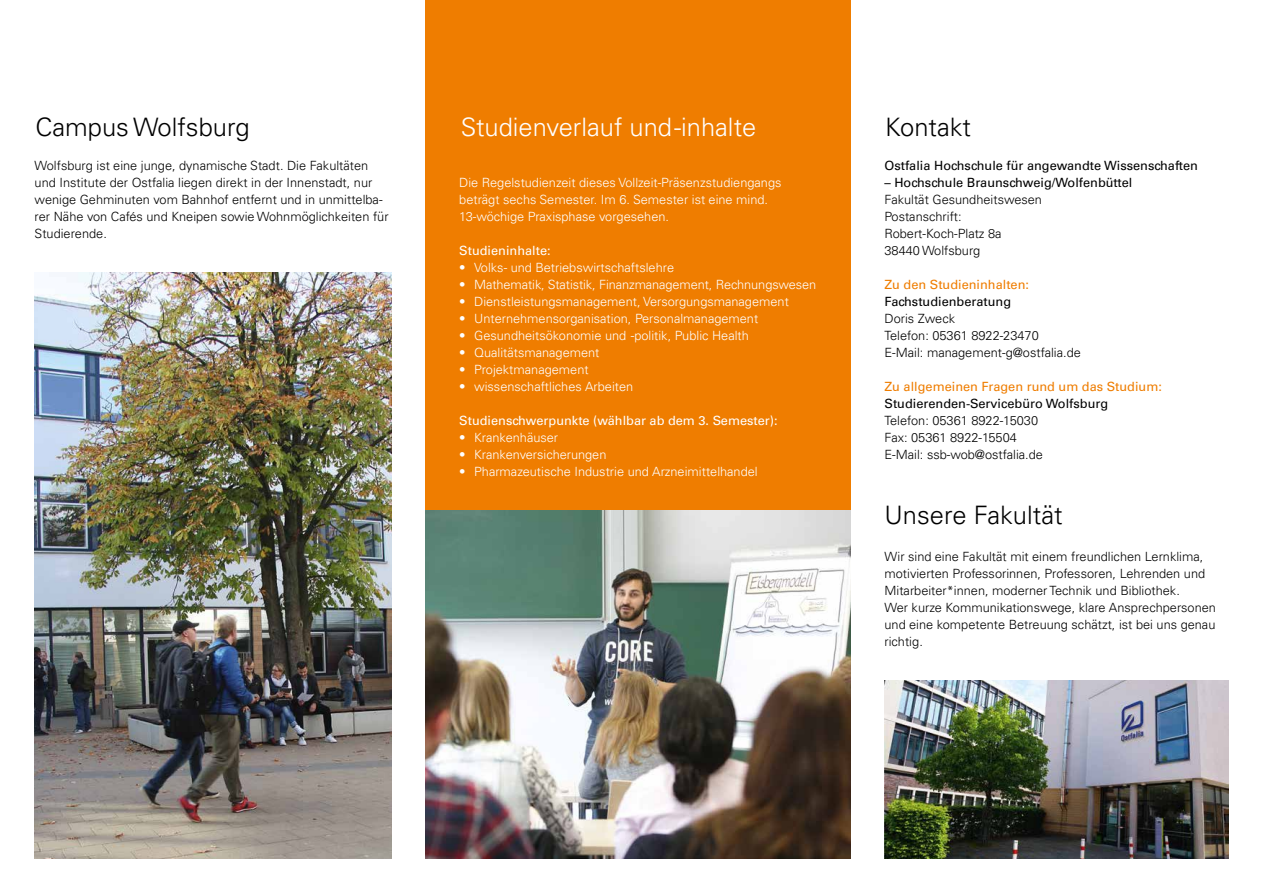
<style>
.page{position:relative;width:1263px;height:893px;background:#fff}
.page>*{position:absolute;margin:0;border:0;box-sizing:border-box;transform-origin:0 0}
.t1{font:300 25.5px "Univers LT Pro 45";color:#000}
.t2{font:300 25.5px "Univers LT Pro 45";color:#fff}
.t3{font:300 12.75px/17px "Univers LT Pro 45";color:#000}
.t4{font:300 12.75px/17px "Univers LT Pro 45";color:#fff}
.t5{font:12.75px "Univers LT Pro 55 Roman";color:#000}
.t6{font:12.75px "Univers LT Pro 55 Roman";color:#fff}
.t7{font:12.75px "Univers LT Pro 55 Roman";color:#ef7d00}
</style>
<div class="page">
<img style="left:884px;top:680px;width:345px;height:179px">
<div style="left:425px;top:0;width:425px;height:510px;background:#ef7d00"></div>
<img style="left:34px;top:273px;width:357px;height:586px">
<img style="left:425px;top:510px;width:425px;height:349px">
<h1 class="t1" style="left:35px;top:110px;width:216px">Campus Wolfsburg</h1>
<h1 class="t2" style="left:461px;top:110px;width:297px">Studienverlauf und -inhalte</h1>
<h1 class="t1" style="left:885px;top:110px;width:87px">Kontakt</h1>
<p class="t3" style="left:35px;top:157px;width:355px">Wolfsburg ist eine junge, dynamische Stadt. Die Fakultäten und Institute der Ostfalia liegen direkt in der Innenstadt, nur wenige Gehminuten vom Bahnhof entfernt und in unmittelba&shy;rer Nähe von Cafés und Kneipen sowie Wohnmöglichkeiten für Studierende.</p>
<p class="t5" style="left:884px;top:157px;width:315px">Ostfalia Hochschule für angewandte Wissenschaften</p>
<p class="t5" style="left:884px;top:174px;width:249px">– Hochschule Braunschweig/Wolfenbüttel</p>
<p class="t3" style="left:884px;top:191px;width:159px">Fakultät Gesundheitswesen<br>Postanschrift:<br>Robert-Koch-Platz 8a<br>38440 Wolfsburg</p>
<p class="t7" style="left:884px;top:276px;width:146px">Zu den Studieninhalten:</p>
<p class="t5" style="left:884px;top:293px;width:128px">Fachstudienberatung</p>
<p class="t3" style="left:884px;top:310px;width:198px">Doris Zweck<br>Telefon: 05361 8922-23470<br>E-Mail: management-g@ostfalia.de</p>
<p class="t7" style="left:884px;top:378px;width:279px">Zu allgemeinen Fragen rund um das Studium:</p>
<p class="t5" style="left:884px;top:395px;width:225px">Studierenden-Servicebüro Wolfsburg</p>
<p class="t3" style="left:884px;top:412px;width:160px">Telefon: 05361 8922-15030<br>Fax: 05361 8922-15504<br>E-Mail: ssb-wob@ostfalia.de</p>
<p class="t4" style="left:459px;top:174px;width:324px">Die Regelstudienzeit dieses Vollzeit-Präsenzstudiengangs beträgt sechs Semester. Im 6. Semester ist eine mind.<br>13-wöchige Praxisphase vorgesehen.</p>
<p class="t6" style="left:459px;top:242px;width:93px">Studieninhalte:</p>
<p class="t4" style="left:459px;top:259px;width:216px">• Volks- und Betriebswirtschaftslehre</p>
<p class="t4" style="left:459px;top:276px;width:358px">• Mathematik, Statistik, Finanzmanagement, Rechnungswesen</p>
<p class="t4" style="left:459px;top:293px;width:331px">• Dienstleistungsmanagement, Versorgungsmanagement</p>
<p class="t4" style="left:459px;top:310px;width:301px">• Unternehmensorganisation, Personalmanagement</p>
<p class="t4" style="left:459px;top:327px;width:291px">• Gesundheitsökonomie und -politik, Public Health</p>
<p class="t4" style="left:459px;top:344px;width:142px">• Qualitätsmanagement</p>
<p class="t4" style="left:459px;top:361px;width:131px">• Projektmanagement</p>
<p class="t4" style="left:459px;top:378px;width:175px">• wissenschaftliches Arbeiten</p>
<p class="t6" style="left:459px;top:412px;width:320px">Studienschwerpunkte (wählbar ab dem 3. Semester):</p>
<p class="t4" style="left:459px;top:429px;width:100px">• Krankenhäuser</p>
<p class="t4" style="left:459px;top:446px;width:149px">• Krankenversicherungen</p>
<p class="t4" style="left:459px;top:463px;width:300px">• Pharmazeutische Industrie und Arzneimittelhandel</p>
<h1 class="t1" style="left:884px;top:498px;width:180px">Unsere Fakultät</h1>
<p class="t3" style="left:884px;top:548px;width:333px">Wir sind eine Fakultät mit einem freundlichen Lernklima, motivierten Professorinnen, Professoren, Lehrenden und Mitarbeiter*innen, moderner Technik und Bibliothek.<br>Wer kurze Kommunikationswege, klare Ansprechpersonen und eine kompetente Betreuung schätzt, ist bei uns genau richtig.</p>
</div>
